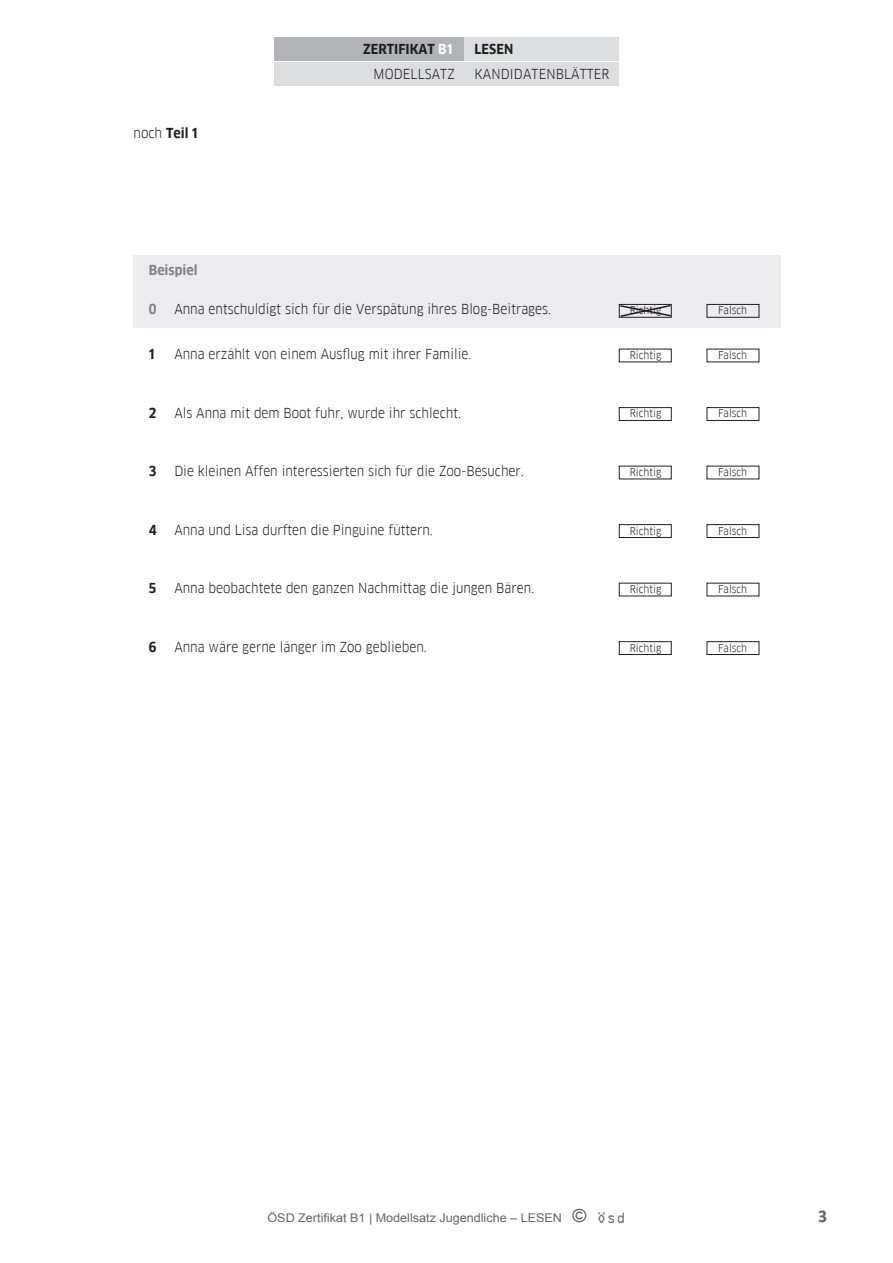
<style>
.page{position:relative;width:893px;height:1263px;background:#fff}
.page>*{position:absolute;margin:0;border:0;box-sizing:border-box;transform-origin:0 0}
.t1{font:700 18px "Calibri";color:#636366}
.t2{font:13.5px "Goethe FF Clan";color:#231f20}
.t3{font:700 13.5px "Goethe FF Clan";color:#231f20}
.t4{font:700 13.5px "Goethe FF Clan";color:#808285}
.t5{font:12px "Arial";color:#636366;scale:1.05 1}
.t6{font:10.5px "Goethe FF Clan";color:#231f20}
.s1{font-weight:400}
.s2{color:#fff}
.s3{font-size:18px;color:#57585a}
</style>
<div class="page">
<img style="left:598px;top:1213px;width:25px;height:9px">
<div style="left:274px;top:62px;width:345px;height:23px;background:#dcdddf"></div>
<div style="left:463px;top:37px;width:156px;height:24px;background:#dcdddf"></div>
<div style="left:274px;top:37px;width:189px;height:24px;background:#b2b3b7"></div>
<div style="left:134px;top:255px;width:647px;height:72px;background:#ececee"></div>
<div style="left:707px;top:304px;width:52px;height:14px;border:1px solid #231f20"></div>
<div style="left:619px;top:641px;width:53px;height:14px;border:1px solid #231f20"></div>
<div style="left:707px;top:641px;width:52px;height:14px;border:1px solid #231f20"></div>
<div style="left:619px;top:407px;width:53px;height:14px;border:1px solid #231f20"></div>
<div style="left:707px;top:407px;width:52px;height:14px;border:1px solid #231f20"></div>
<div style="left:619px;top:524px;width:53px;height:14px;border:1px solid #231f20"></div>
<div style="left:707px;top:524px;width:52px;height:14px;border:1px solid #231f20"></div>
<svg style="left:619px;top:304px;width:53px;height:14px"></svg>
<p class="t3" style="left:134px;top:125px;width:66px"><span class="s1">noch</span> Teil 1</p>
<p class="t3" style="left:363px;top:41px;width:91px">ZERTIFIKAT <span class="s2">B1</span></p>
<p class="t2" style="left:374px;top:66px;width:83px">MODELLSATZ</p>
<p class="t3" style="left:474px;top:41px;width:40px">LESEN</p>
<p class="t2" style="left:474px;top:66px;width:137px">KANDIDATENBLÄTTER</p>
<p class="t4" style="left:149px;top:262px;width:50px">Beispiel</p>
<p class="t4" style="left:149px;top:301px;width:9px">0</p>
<p class="t2" style="left:174px;top:301px;width:378px">Anna entschuldigt sich für die Verspätung ihres Blog-Beitrages.</p>
<p class="t6" style="left:630px;top:304px;width:33px">Richtig</p>
<p class="t6" style="left:718px;top:304px;width:31px">Falsch</p>
<p class="t3" style="left:149px;top:346px;width:7px">1</p>
<p class="t2" style="left:174px;top:346px;width:299px">Anna erzählt von einem Ausflug mit ihrer Familie.</p>
<p class="t6" style="left:630px;top:349px;width:33px">Richtig</p>
<p class="t6" style="left:718px;top:349px;width:31px">Falsch</p>
<p class="t3" style="left:149px;top:405px;width:9px">2</p>
<p class="t2" style="left:174px;top:405px;width:288px">Als Anna mit dem Boot fuhr, wurde ihr schlecht.</p>
<p class="t6" style="left:630px;top:407px;width:33px">Richtig</p>
<p class="t6" style="left:718px;top:407px;width:31px">Falsch</p>
<p class="t3" style="left:149px;top:463px;width:9px">3</p>
<p class="t2" style="left:174px;top:463px;width:351px">Die kleinen Affen interessierten sich für die Zoo-Besucher.</p>
<p class="t6" style="left:630px;top:466px;width:33px">Richtig</p>
<p class="t6" style="left:718px;top:466px;width:31px">Falsch</p>
<p class="t3" style="left:149px;top:522px;width:9px">4</p>
<p class="t2" style="left:174px;top:522px;width:260px">Anna und Lisa durften die Pinguine füttern.</p>
<p class="t6" style="left:630px;top:524px;width:33px">Richtig</p>
<p class="t6" style="left:718px;top:524px;width:31px">Falsch</p>
<p class="t3" style="left:149px;top:580px;width:9px">5</p>
<p class="t2" style="left:174px;top:580px;width:361px">Anna beobachtete den ganzen Nachmittag die jungen Bären.</p>
<p class="t6" style="left:630px;top:583px;width:33px">Richtig</p>
<p class="t6" style="left:718px;top:583px;width:31px">Falsch</p>
<p class="t3" style="left:149px;top:639px;width:9px">6</p>
<p class="t2" style="left:174px;top:639px;width:254px">Anna wäre gerne länger im Zoo geblieben.</p>
<p class="t6" style="left:630px;top:641px;width:33px">Richtig</p>
<p class="t6" style="left:718px;top:641px;width:31px">Falsch</p>
<p class="t5" style="left:267px;top:1210px;width:305px">ÖSD Zertifikat B1 | Modellsatz Jugendliche – LESEN <span class="s3">©</span></p>
<h1 class="t1" style="left:818px;top:1204px;width:11px">3</h1>
</div>
